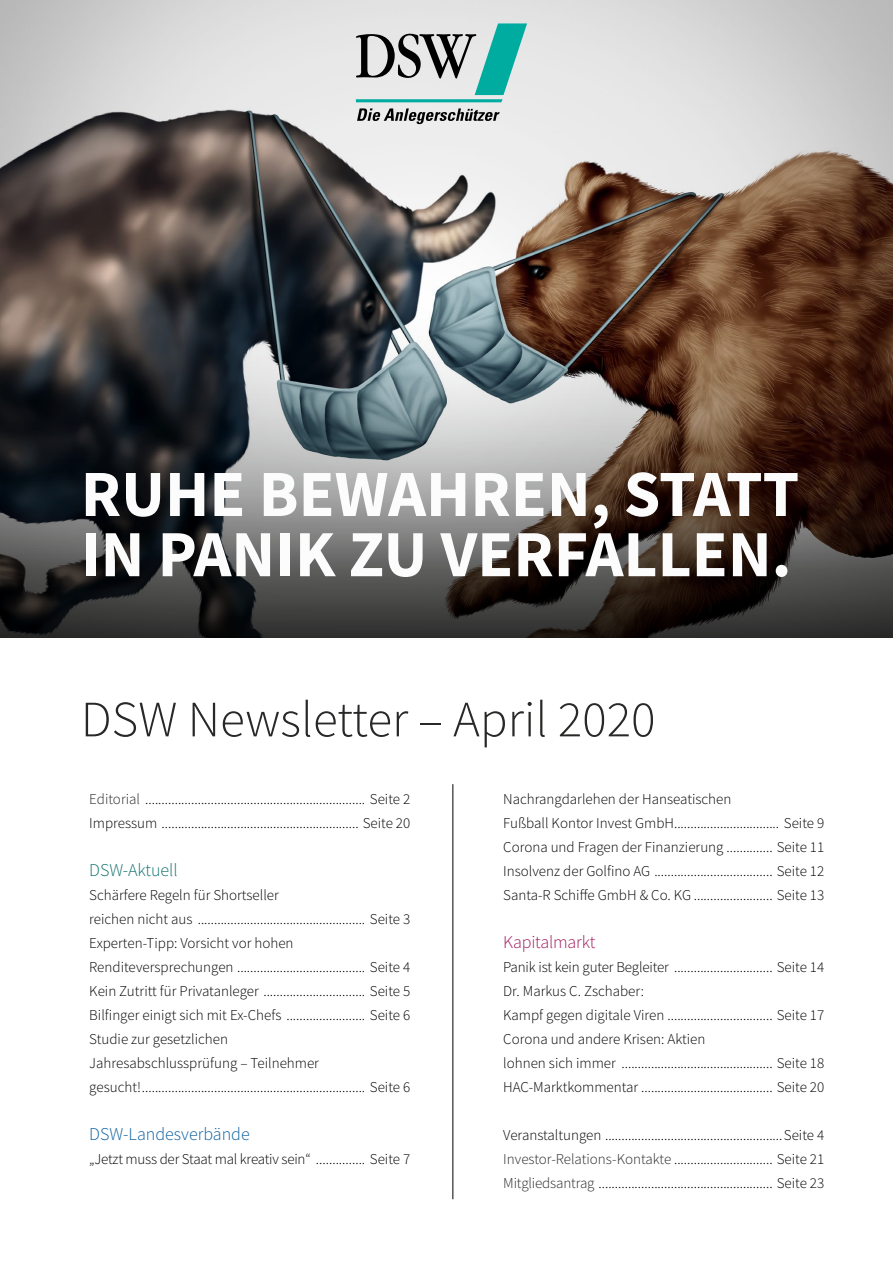
<style>
.page{position:relative;width:893px;height:1263px;background:#fff}
.page>*{position:absolute;margin:0;border:0;box-sizing:border-box;transform-origin:0 0}
.t1{font:700 65.85px/60.2px "Source Sans Pro";color:#fcfcfc}
.t2{font:300 51px "Source Sans Pro";color:#282827}
.t3{font:300 18px "Source Sans Pro";color:#0d609f}
.t4{font:300 18px "Source Sans Pro";letter-spacing:-.01em;color:#a11c5f}
.t5{font:300 18px "Source Sans Pro";letter-spacing:-.005em;color:#137270}
.t6{font:300 15px/24px "Source Sans Pro";color:#000}
.s1{color:#282827}
</style>
<div class="page">
<img style="left:0;top:0;width:893px;height:308px">
<hr style="left:452px;top:784px;width:1px;height:415px;background:#000">
<svg style="left:357px;top:108px;width:143px;height:16px;background:#9d9d9d"></svg>
<svg style="left:356px;top:23px;width:171px;height:79px;background:#9ebdbb"></svg>
<svg style="left:0;top:308px;width:893px;height:329px;background:#4e4845"></svg>
<h1 class="t1" style="left:81px;top:463px;width:720px">RUHE BEWAHREN, STATT<br>IN PANIK ZU VERFALLEN.</h1>
<h2 class="t2" style="left:81px;top:688px;width:576px">DSW Newsletter – April 2020</h2>
<p class="t6" style="left:89px;top:787px;width:323px"><span class="s1">Editorial</span> ................................................................... Seite 2<br>Impressum ............................................................ Seite 20</p>
<p class="t5" style="left:89px;top:859px;width:90px">DSW-Aktuell</p>
<p class="t6" style="left:89px;top:883px;width:323px">Schärfere Regeln für Shortseller<br>reichen nicht aus ................................................... Seite 3<br>Experten-Tipp: Vorsicht vor hohen Renditeversprechungen ....................................... Seite 4<br>Kein Zutritt für Privatanleger ............................... Seite 5<br>Bilfinger einigt sich mit Ex-Chefs ........................ Seite 6<br>Studie zur gesetzlichen<br>Jahresabschlussprüfung – Teilnehmer gesucht!.................................................................... Seite 6</p>
<p class="t3" style="left:89px;top:1123px;width:162px">DSW-Landesverbände</p>
<p class="t6" style="left:89px;top:1147px;width:323px">„Jetzt muss der Staat mal kreativ sein“ ............... Seite 7</p>
<p class="t6" style="left:503px;top:787px;width:323px">Nachrangdarlehen der Hanseatischen<br>Fußball Kontor Invest GmbH................................ Seite 9<br>Corona und Fragen der Finanzierung .............. Seite 11<br>Insolvenz der Golfino AG .................................... Seite 12<br>Santa-R Schiffe GmbH &amp; Co. KG ........................ Seite 13</p>
<p class="t4" style="left:503px;top:931px;width:94px">Kapitalmarkt</p>
<p class="t6" style="left:503px;top:955px;width:323px">Panik ist kein guter Begleiter .............................. Seite 14<br>Dr. Markus C. Zschaber:<br>Kampf gegen digitale Viren ................................ Seite 17<br>Corona und andere Krisen: Aktien<br>lohnen sich immer .............................................. Seite 18<br>HAC-Marktkommentar ........................................ Seite 20</p>
<p class="t6" style="left:503px;top:1123px;width:323px;text-align:justify">Veranstaltungen ......................................................Seite 4<br><span class="s1">Investor-Relations-Kontakte</span> .............................. Seite 21<br><span class="s1">Mitgliedsantrag</span> ..................................................... Seite 23</p>
</div>
